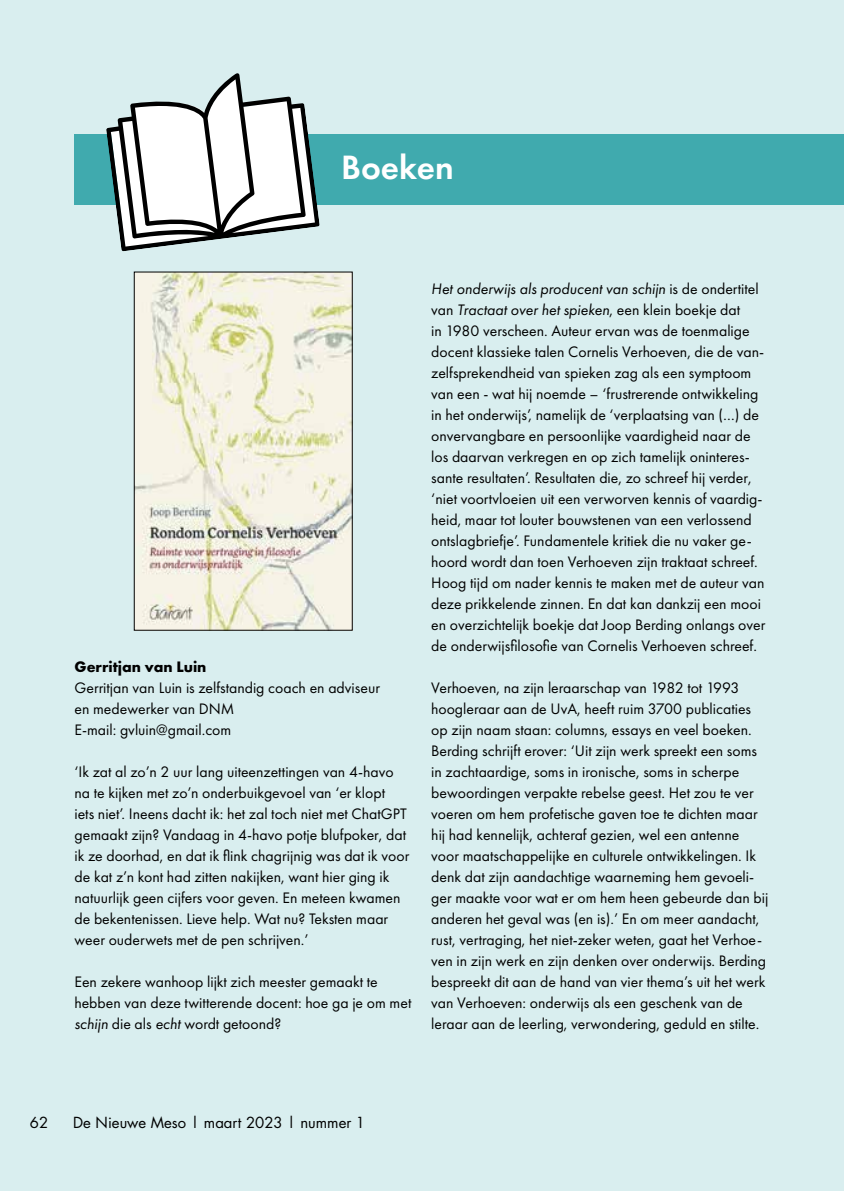
<style>
.page{position:relative;width:844px;height:1191px;background:#fff}
.page>*{position:absolute;margin:0;border:0;box-sizing:border-box;transform-origin:0 0}
.t1{font:600 35px "Futura PT";color:#fff}
.t2{font:15.75px/21px "Futura PT";color:#000}
.t3{font:700 15.75px "Futura PT";color:#000}
.t4{font:14.88px "Futura";color:#000}
.s1{font-style:italic}
</style>
<div class="page">
<div style="left:0;top:0;width:843px;height:1191px;background:#d9eeef"></div>
<img style="left:136px;top:274px;width:214px;height:354px">
<div style="left:134px;top:272px;width:218px;height:358px;border:1px solid #000"></div>
<div style="left:74px;top:134px;width:769px;height:70px;background:#40aaae"></div>
<svg style="left:106px;top:73px;width:213px;height:178px"></svg>
<h1 class="t1" style="left:341px;top:145px;width:114px">Boeken</h1>
<p class="t3" style="left:74px;top:657px;width:133px">Gerritjan van Luin</p>
<p class="t2" style="left:74px;top:677px;width:307px">Gerritjan van Luin is zelfstandig coach en adviseur en medewerker van DNM<br>E-mail: gvluin@gmail.com</p>
<p class="t2" style="left:74px;top:761px;width:336px">‘Ik zat al zo’n 2 uur lang uiteenzettingen van 4-havo na te kijken met zo’n onderbuikgevoel van ‘er klopt<br>iets niet’. Ineens dacht ik: het zal toch niet met ChatGPT gemaakt zijn? Vandaag in 4-havo potje blufpoker, dat ik ze doorhad, en dat ik flink chagrijnig was dat ik voor de kat z’n kont had zitten nakijken, want hier ging ik natuurlijk geen cijfers voor geven. En meteen kwamen de bekentenissen. Lieve help. Wat nu? Teksten maar weer ouderwets met de pen schrijven.’</p>
<p class="t2" style="left:74px;top:971px;width:338px">Een zekere wanhoop lijkt zich meester gemaakt te hebben van deze twitterende docent: hoe ga je om met <span class="s1">schijn</span> die als <span class="s1">echt</span> wordt getoond?</p>
<p class="t2" style="left:431px;top:278px;width:335px"><span class="s1">Het onderwijs als producent van schijn</span> is de ondertitel van <span class="s1">Tractaat over het spieken</span>, een klein boekje dat<br>in 1980 verscheen. Auteur ervan was de toenmalige docent klassieke talen Cornelis Verhoeven, die de van&shy;zelfsprekendheid van spieken zag als een symptoom van een - wat hij noemde – ‘frustrerende ontwikkeling in het onderwijs’, namelijk de ‘verplaatsing van (…) de onvervangbare en persoonlijke vaardigheid naar de los daarvan verkregen en op zich tamelijk oninteres&shy;sante resultaten’. Resultaten die, zo schreef hij verder, ‘niet voortvloeien uit een verworven kennis of vaardig&shy;heid, maar tot louter bouwstenen van een verlossend ontslagbriefje’. Fundamentele kritiek die nu vaker ge&shy;hoord wordt dan toen Verhoeven zijn traktaat schreef.<br>Hoog tijd om nader kennis te maken met de auteur van deze prikkelende zinnen. En dat kan dankzij een mooi en overzichtelijk boekje dat Joop Berding onlangs over de onderwijsfilosofie van Cornelis Verhoeven schreef.</p>
<p class="t2" style="left:431px;top:677px;width:338px">Verhoeven, na zijn leraarschap van 1982 tot 1993 hoogleraar aan de UvA, heeft ruim 3700 publicaties op zijn naam staan: columns, essays en veel boeken.<br>Berding schrijft erover: ‘Uit zijn werk spreekt een soms in zachtaardige, soms in ironische, soms in scherpe bewoordingen verpakte rebelse geest. Het zou te ver voeren om hem profetische gaven toe te dichten maar hij had kennelijk, achteraf gezien, wel een antenne voor maatschappelijke en culturele ontwikkelingen. Ik denk dat zijn aandachtige waarneming hem gevoeli&shy;ger maakte voor wat er om hem heen gebeurde dan bij anderen het geval was (en is).’ En om meer aandacht, rust, vertraging, het niet-zeker weten, gaat het Verhoe&shy;ven in zijn werk en zijn denken over onderwijs. Berding bespreekt dit aan de hand van vier thema’s uit het werk van Verhoeven: onderwijs als een geschenk van de leraar aan de leerling, verwondering, geduld en stilte.</p>
<p class="t4" style="left:30px;top:1112px;width:20px">62</p>
<p class="t4" style="left:73px;top:1112px;width:293px">De Nieuwe Meso | maart 2023 | nummer 1</p>
</div>
